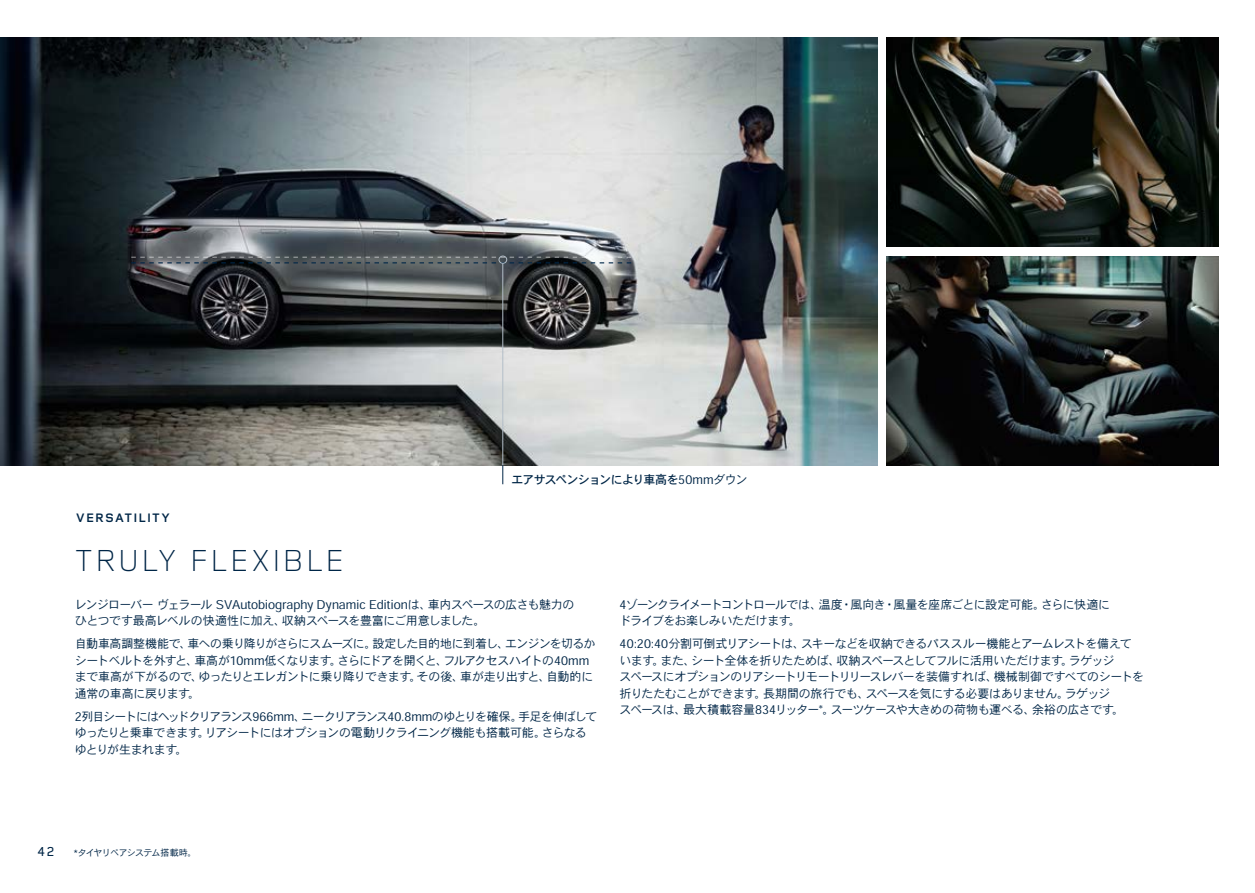
<style>
.page{position:relative;width:1255px;height:893px;background:#fff}
.page>*{position:absolute;margin:0;border:0;box-sizing:border-box;transform-origin:0 0}
.t1{font:300 31.5px "Land Rover Wide";letter-spacing:-.005em;color:#002647}
.t2{font:500 13.5px "Land Rover Wide";color:#002647}
.t3{font:700 12.75px "Land Rover Wide";letter-spacing:.035em;color:#002647}
.t4{font:12px/16.5px "Heisei Kaku Go Std W3";letter-spacing:-.045em;color:#002647}
.t5{font:12px/16.5px "Heisei Kaku Go Std W3";letter-spacing:-.07em;color:#002647}
.t6{font:12px/16.5px "Heisei Kaku Go Std W3";letter-spacing:-.025em;color:#002647}
.t7{font:12px/16.5px "Heisei Kaku Go Std W3";letter-spacing:-.065em;color:#002647}
.t8{font:12px "Heisei Kaku Go Std W5";letter-spacing:-.07em;color:#002647}
.t9{font:9px "Heisei Kaku Go Std W3";letter-spacing:-.08em;color:#002647}
.s1{font-family:"Heisei Kaku Go Std W3"}
.s2{font-family:"Avenir LT Com"}
</style>
<div class="page">
<img style="left:0;top:37px;width:877px;height:429px">
<img style="left:886px;top:256px;width:332px;height:210px">
<img style="left:886px;top:37px;width:332px;height:210px">
<svg style="left:131px;top:257px;width:500px;height:6px;background:#5a6165"></svg>
<div style="left:498px;top:256px;width:9px;height:8px;border:1px solid #b3bec8;border-radius:50%"></div>
<hr style="left:502px;top:264px;width:1px;height:201px;background:#b3bec8">
<svg style="left:502px;top:465px;width:1px;height:19px"></svg>
<p class="t8" style="left:511px;top:473px;width:237px">エアサスペンションにより車高を<span class="s1">50mmダウン</span></p>
<p class="t3" style="left:76px;top:509px;width:96px">VERSATILITY</p>
<h1 class="t1" style="left:74px;top:539px;width:273px">TRULY FLEXIBLE</h1>
<p class="t6" style="left:75px;top:596px;width:501px">レンジローバー ヴェラール SVAutobiography Dynamic Editionは、車内スペースの広さも魅力のひとつです最高レベルの快適性に加え、収納スペースを豊富にご用意しました。</p>
<p class="t4" style="left:75px;top:635px;width:522px">自動車高調整機能で、車への乗り降りがさらにスムーズに。設定した目的地に到着し、エンジンを切るかシートベルトを外すと、車高が10mm低くなります。さらにドアを開くと、フルアクセスハイトの40mmまで車高が下がるので、ゆったりとエレガントに乗り降りできます。その後、車が走り出すと、自動的に通常の車高に戻ります。</p>
<p class="t5" style="left:75px;top:708px;width:523px">2列目シートにはヘッドクリアランス966mm、ニークリアランス40.8mmのゆとりを確保。手足を伸ばしてゆったりと乗車できます。リアシートにはオプションの電動リクライニング機能も搭載可能。さらなるゆとりが生まれます。</p>
<p class="t7" style="left:619px;top:596px;width:492px">4ゾーンクライメートコントロールでは、温度・風向き・風量を座席ごとに設定可能。さらに快適にドライブをお楽しみいただけます。</p>
<p class="t4" style="left:619px;top:635px;width:526px">40:20:40分割可倒式リアシートは、スキーなどを収納できるパススルー機能とアームレストを備えています。また、シート全体を折りたためば、収納スペースとしてフルに活用いただけます。ラゲッジ<br>スペースにオプションのリアシートリモートリリースレバーを装備すれば、機械制御ですべてのシートを折りたたむことができます。長期間の旅行でも、スペースを気にする必要はありません。ラゲッジ<br>スペースは、最大積載容量834リッター*。スーツケースや大きめの荷物も運べる、余裕の広さです。</p>
<p class="t2" style="left:37px;top:842px;width:19px">42</p>
<p class="t9" style="left:74px;top:846px;width:124px"><span class="s2">*</span>タイヤリペアシステム搭載時。</p>
</div>
